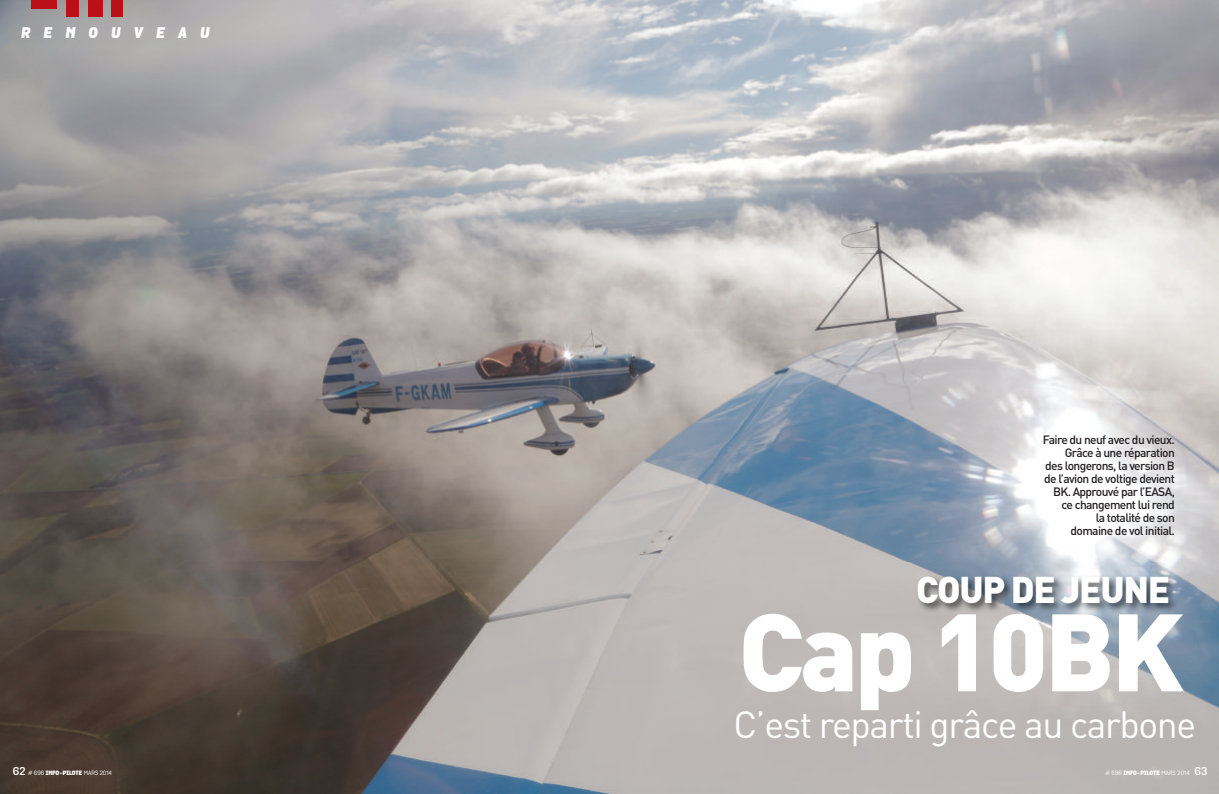
<style>
.page{position:relative;width:1219px;height:794px;background:#fff}
.page>*{position:absolute;margin:0;border:0;box-sizing:border-box;transform-origin:0 0}
.t1{font:900 108.1px "DIN";letter-spacing:-.035em;color:#fff}
.t2{font:37.4px "DIN";letter-spacing:-.035em;color:#fff}
.t3{font:900 36.8px "DIN";letter-spacing:-.035em;color:#fff}
.t4{font:italic 900 15px "Grota";letter-spacing:.9em;color:#fff}
.t5{font:500 12px/13px "DIN";letter-spacing:-.05em;color:#231f20;text-align:right}
.t6{font:6px "Grota";color:#fff}
.s1{font-weight:700;font-size:11px}
.s2{font-weight:900}
</style>
<div class="page">
<img style="left:0;top:0;width:1219px;height:794px">
<div style="left:31px;top:0;width:25px;height:9px;background:#bb1018"></div>
<div style="left:66px;top:0;width:13px;height:17px;background:#bb1018"></div>
<div style="left:88px;top:0;width:14px;height:17px;background:#bb1018"></div>
<div style="left:112px;top:0;width:11px;height:17px;background:#bb1018"></div>
<img style="left:858px;top:562px;width:338px;height:106px">
<img style="left:860px;top:631px;width:51px;height:37px">
<img style="left:942px;top:614px;width:242px;height:54px">
<p class="t4" style="left:21px;top:27px;width:190px">RENOUVEAU</p>
<p class="t5" style="left:1043px;top:434px;width:134px">Faire du neuf avec du vieux.<br>Grâce à une réparation<br>des longerons, la version B de l’avion de voltige devient<br>BK. Approuvé par l’EASA, ce changement lui rend<br>la totalité de son<br>domaine de vol initial.</p>
<h3 class="t3" style="left:916px;top:576px;width:256px">COUP DE JEUNE</h3>
<h1 class="t1" style="left:738px;top:614px;width:447px">Cap 10BK</h1>
<h2 class="t2" style="left:733px;top:711px;width:464px">C’est reparti grâce au carbone</h2>
<p class="t6" style="left:13px;top:770px;width:100px"><span class="s1">62</span> # 696 <span class="s2">INFO-PILOTE</span> MARS 2014</p>
<p class="t6" style="left:1106px;top:770px;width:103px"># 696 <span class="s2">INFO-PILOTE</span> MARS 2014 <span class="s1">63</span></p>
</div>
